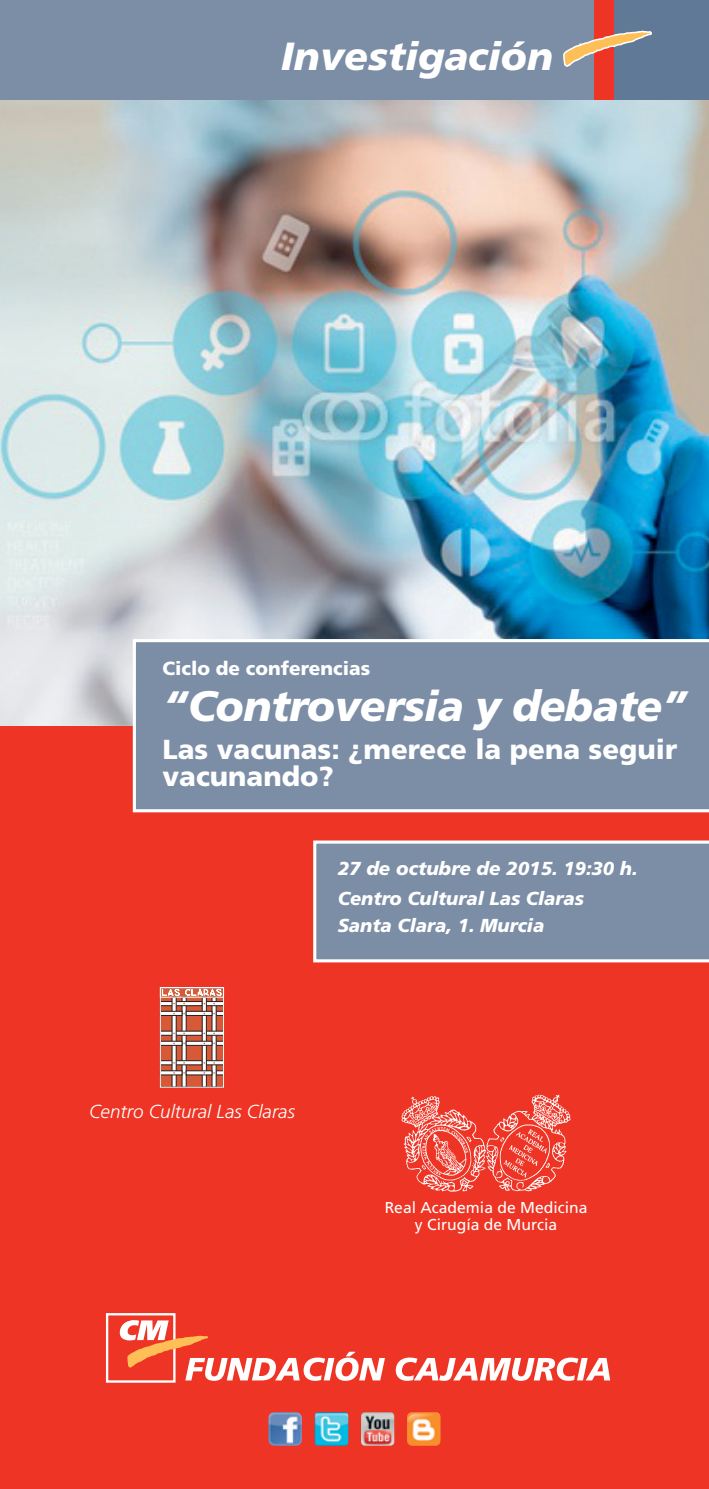
<style>
.page{position:relative;width:709px;height:1489px;background:#fff}
.page>*{position:absolute;margin:0;border:0;box-sizing:border-box;transform-origin:0 0}
.t1{font:italic 900 42.5px "Frutiger";letter-spacing:-.015em;color:#fff}
.t2{font:italic 900 39.25px "Frutiger";color:#fff}
.t3{font:900 27.5px/27.5px "Frutiger";color:#fff}
.t4{font:900 19px "Frutiger";color:#fff}
.t5{font:italic 900 18.75px/30.2px "Frutiger";color:#fff}
.t6{font:italic 300 18.75px "Frutiger";color:#fff}
.t7{font:15.75px/17.2px "Frutiger";color:#fff;text-align:center}
</style>
<div class="page">
<div style="left:0;top:97px;width:709px;height:1391px;background:#ee3424"></div>
<img style="left:0;top:100px;width:709px;height:625px">
<svg style="left:133px;top:639px;width:576px;height:173px;background:#8595ac"></svg>
<svg style="left:313px;top:840px;width:396px;height:122px;background:#8694aa"></svg>
<div style="left:594px;top:0;width:20px;height:100px;background:#ee3424"></div>
<div style="left:0;top:0;width:594px;height:100px;background:#7c8da6"></div>
<div style="left:614px;top:0;width:95px;height:100px;background:#607996"></div>
<svg style="left:563px;top:30px;width:89px;height:37px"></svg>
<svg style="left:396px;top:1357px;width:214px;height:23px"></svg>
<div style="left:106px;top:1312px;width:69px;height:70px;background:#ee3424;border:2px solid #fff"></div>
<svg style="left:119px;top:1319px;width:266px;height:61px"></svg>
<img style="left:273px;top:1412px;width:28px;height:4px">
<img style="left:315px;top:1412px;width:33px;height:33px">
<img style="left:407px;top:1412px;width:33px;height:33px">
<img style="left:361px;top:1412px;width:33px;height:33px;border-radius:4px">
<img style="left:401px;top:1094px;width:170px;height:98px">
<svg style="left:162px;top:989px;width:60px;height:96px;background:#b65236"></svg>
<svg style="left:212px;top:997px;width:4px;height:88px"></svg>
<svg style="left:206px;top:1060px;width:16px;height:4px"></svg>
<svg style="left:182px;top:997px;width:4px;height:88px"></svg>
<svg style="left:176px;top:1060px;width:26px;height:4px"></svg>
<svg style="left:162px;top:1060px;width:10px;height:4px"></svg>
<svg style="left:176px;top:1030px;width:26px;height:5px"></svg>
<svg style="left:162px;top:1030px;width:10px;height:5px"></svg>
<svg style="left:206px;top:1001px;width:16px;height:4px"></svg>
<svg style="left:162px;top:989px;width:59px;height:6px"></svg>
<svg style="left:162px;top:1001px;width:10px;height:4px"></svg>
<svg style="left:176px;top:1001px;width:26px;height:4px"></svg>
<svg style="left:172px;top:997px;width:4px;height:88px"></svg>
<svg style="left:213px;top:1041px;width:9px;height:4px"></svg>
<svg style="left:213px;top:1011px;width:9px;height:4px"></svg>
<svg style="left:162px;top:1011px;width:20px;height:4px"></svg>
<svg style="left:206px;top:1030px;width:16px;height:5px"></svg>
<svg style="left:202px;top:997px;width:4px;height:88px"></svg>
<svg style="left:186px;top:1011px;width:26px;height:4px"></svg>
<svg style="left:162px;top:1041px;width:20px;height:4px"></svg>
<svg style="left:186px;top:1041px;width:26px;height:4px"></svg>
<svg style="left:213px;top:1070px;width:9px;height:4px"></svg>
<svg style="left:162px;top:1070px;width:20px;height:4px"></svg>
<svg style="left:186px;top:1070px;width:26px;height:4px"></svg>
<div style="left:160px;top:987px;width:64px;height:100px;border:1px solid #fff"></div>
<div style="left:160px;top:987px;width:64px;height:10px;border:1px solid #fff"></div>
<h2 class="t2" style="left:281px;top:41px;width:274px">Investigación</h2>
<p class="t4" style="left:162px;top:660px;width:209px">Ciclo de conferencias</p>
<h1 class="t1" style="left:162px;top:689px;width:527px">“Controversia y debate”</h1>
<h3 class="t3" style="left:162px;top:737px;width:516px">Las vacunas: ¿merece la pena seguir vacunando?</h3>
<p class="t5" style="left:338px;top:854px;width:301px">27 de octubre de 2015. 19:30 h.<br>Centro Cultural Las Claras</p>
<p class="t5" style="left:338px;top:911px;width:208px">Santa Clara, 1. Murcia</p>
<p class="t6" style="left:89px;top:1103px;width:207px">Centro Cultural Las Claras</p>
<p class="t7" style="left:384px;top:1199px;width:204px">Real Academia de Medicina y Cirugía de Murcia</p>
</div>
